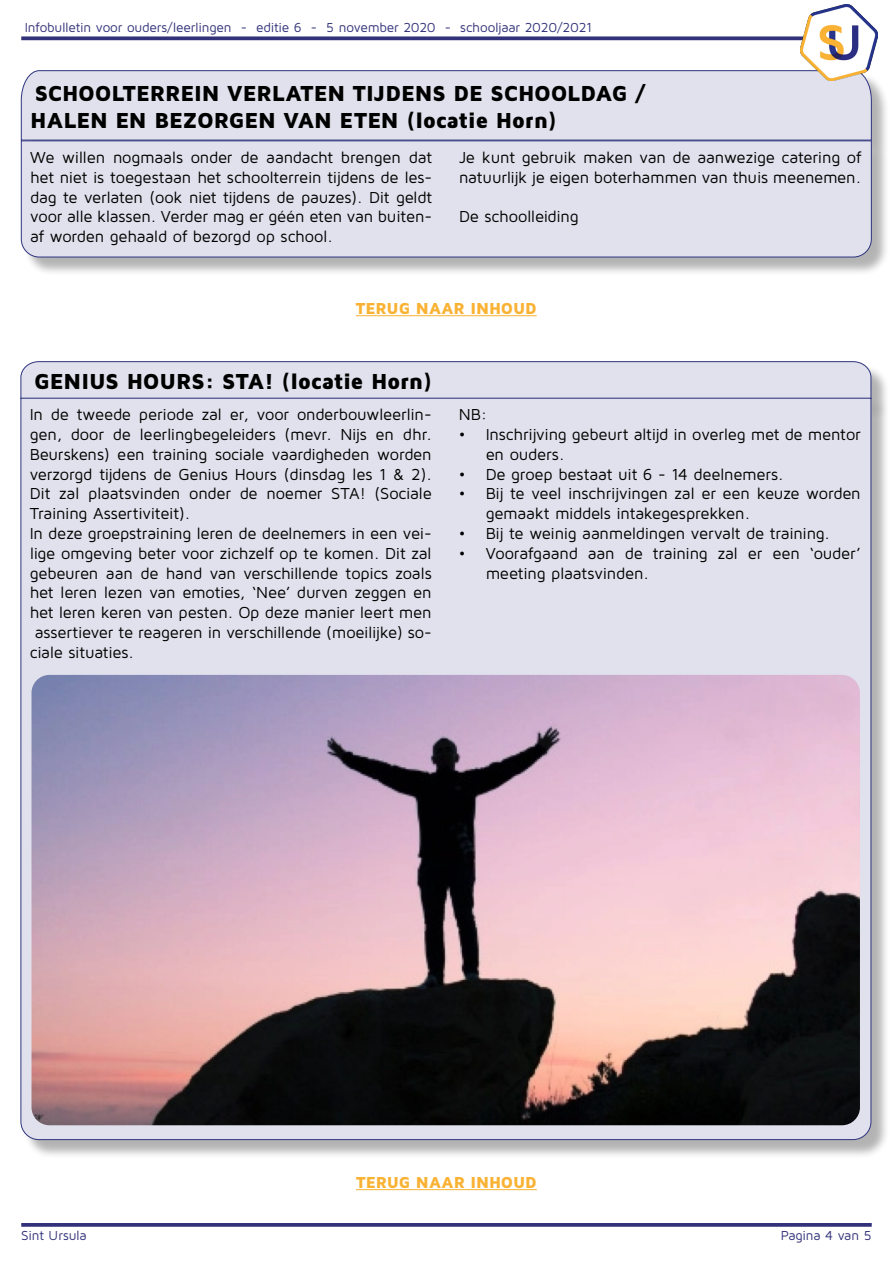
<style>
.page{position:relative;width:893px;height:1263px;background:#fff}
.page>*{position:absolute;margin:0;border:0;box-sizing:border-box;transform-origin:0 0}
.t1{font:900 22.5px/27px "Maven Pro";letter-spacing:-.01em;color:#000}
.t2{font:16.5px/19.8px "Maven Pro";letter-spacing:-.015em;color:#000}
.t3{font:900 16.5px "Maven Pro";letter-spacing:-.005em;color:#f9b233}
.t4{font:13.5px "Maven Pro";letter-spacing:-.015em;color:#313279}
</style>
<div class="page">
<svg style="left:21px;top:36px;width:780px;height:4px;background:#494988"></svg>
<img style="left:801px;top:4px;width:76px;height:66px">
<svg style="left:21px;top:1223px;width:851px;height:4px;background:#3d3e81"></svg>
<hr style="left:356px;top:1189px;width:181px;height:1px;background:#f9b233">
<hr style="left:356px;top:315px;width:181px;height:1px;background:#f9b233">
<div style="left:21px;top:70px;width:851px;height:70px;background:#e0e1ec"></div>
<div style="left:23px;top:143px;width:867px;height:133px;background:#000;opacity:.3"></div>
<div style="left:21px;top:140px;width:851px;height:118px;background:#e0e1ec"></div>
<div style="left:20px;top:361px;width:852px;height:36px;background:#e0e1ec"></div>
<div style="left:23px;top:400px;width:867px;height:759px;background:#000;opacity:.3"></div>
<div style="left:20px;top:397px;width:852px;height:743px;background:#e0e1ec"></div>
<img style="left:32px;top:675px;width:828px;height:450px">
<p class="t4" style="left:25px;top:18px;width:569px">Infobulletin voor ouders/leerlingen - editie 6 - 5 november 2020 - schooljaar 2020/2021</p>
<h1 class="t1" style="left:30px;top:79px;width:617px">SCHOOLTERREIN VERLATEN TIJDENS DE SCHOOLDAG /<br>HALEN EN BEZORGEN VAN ETEN (locatie Horn)</h1>
<p class="t2" style="left:30px;top:147px;width:404px;text-align:justify">We willen nogmaals onder de aandacht brengen dat het niet is toegestaan het schoolterrein tijdens de les&shy;dag te verlaten (ook niet tijdens de pauzes). Dit geldt voor alle klassen. Verder mag er géén eten van buiten&shy;af worden gehaald of bezorgd op school.</p>
<p class="t2" style="left:459px;top:147px;width:404px">Je kunt gebruik maken van de aanwezige catering of natuurlijk je eigen boterhammen van thuis meenemen.</p>
<p class="t2" style="left:459px;top:206px;width:121px">De schoolleiding</p>
<p class="t3" style="left:356px;top:298px;width:182px">TERUG NAAR INHOUD</p>
<h1 class="t1" style="left:34px;top:367px;width:399px">GENIUS HOURS: STA! (locatie Horn)</h1>
<p class="t2" style="left:30px;top:404px;width:403px">In de tweede periode zal er, voor onderbouwleerlin-</p>
<p class="t2" style="left:30px;top:424px;width:404px">gen, door de leerlingbegeleiders (mevr. Nijs en dhr.</p>
<p class="t2" style="left:30px;top:444px;width:404px">Beurskens) een training sociale vaardigheden worden</p>
<p class="t2" style="left:30px;top:463px;width:403px">verzorgd tijdens de Genius Hours (dinsdag les 1 &amp; 2).</p>
<p class="t2" style="left:30px;top:483px;width:404px">Dit zal plaatsvinden onder de noemer STA! (Sociale</p>
<p class="t2" style="left:30px;top:503px;width:162px">Training Assertiviteit).</p>
<p class="t2" style="left:30px;top:523px;width:403px">In deze groepstraining leren de deelnemers in een vei-</p>
<p class="t2" style="left:30px;top:543px;width:403px">lige omgeving beter voor zichzelf op te komen. Dit zal</p>
<p class="t2" style="left:30px;top:562px;width:403px">gebeuren aan de hand van verschillende topics zoals</p>
<p class="t2" style="left:30px;top:582px;width:404px">het leren lezen van emoties, ‘Nee’ durven zeggen en</p>
<p class="t2" style="left:30px;top:602px;width:403px">het leren keren van pesten. Op deze manier leert men</p>
<p class="t2" style="left:35px;top:622px;width:399px">assertiever te reageren in verschillende (moeilijke) so-</p>
<p class="t2" style="left:30px;top:642px;width:106px">ciale situaties.</p>
<p class="t2" style="left:459px;top:404px;width:30px">NB:</p>
<p class="t2" style="left:486px;top:424px;width:377px;text-indent:-27px">• Inschrijving gebeurt altijd in overleg met de mentor en ouders.</p>
<p class="t2" style="left:459px;top:463px;width:326px">• De groep bestaat uit 6 - 14 deelnemers.</p>
<p class="t2" style="left:486px;top:483px;width:377px;text-indent:-27px">• Bij te veel inschrijvingen zal er een keuze worden gemaakt middels intakegesprekken.</p>
<p class="t2" style="left:459px;top:523px;width:373px">• Bij te weinig aanmeldingen vervalt de training.</p>
<p class="t2" style="left:486px;top:543px;width:377px;text-indent:-27px">• Voorafgaand aan de training zal er een ‘ouder’ meeting plaatsvinden.</p>
<p class="t3" style="left:356px;top:1172px;width:182px">TERUG NAAR INHOUD</p>
<p class="t4" style="left:21px;top:1227px;width:67px">Sint Ursula</p>
<p class="t4" style="left:781px;top:1227px;width:92px">Pagina 4 van 5</p>
</div>
